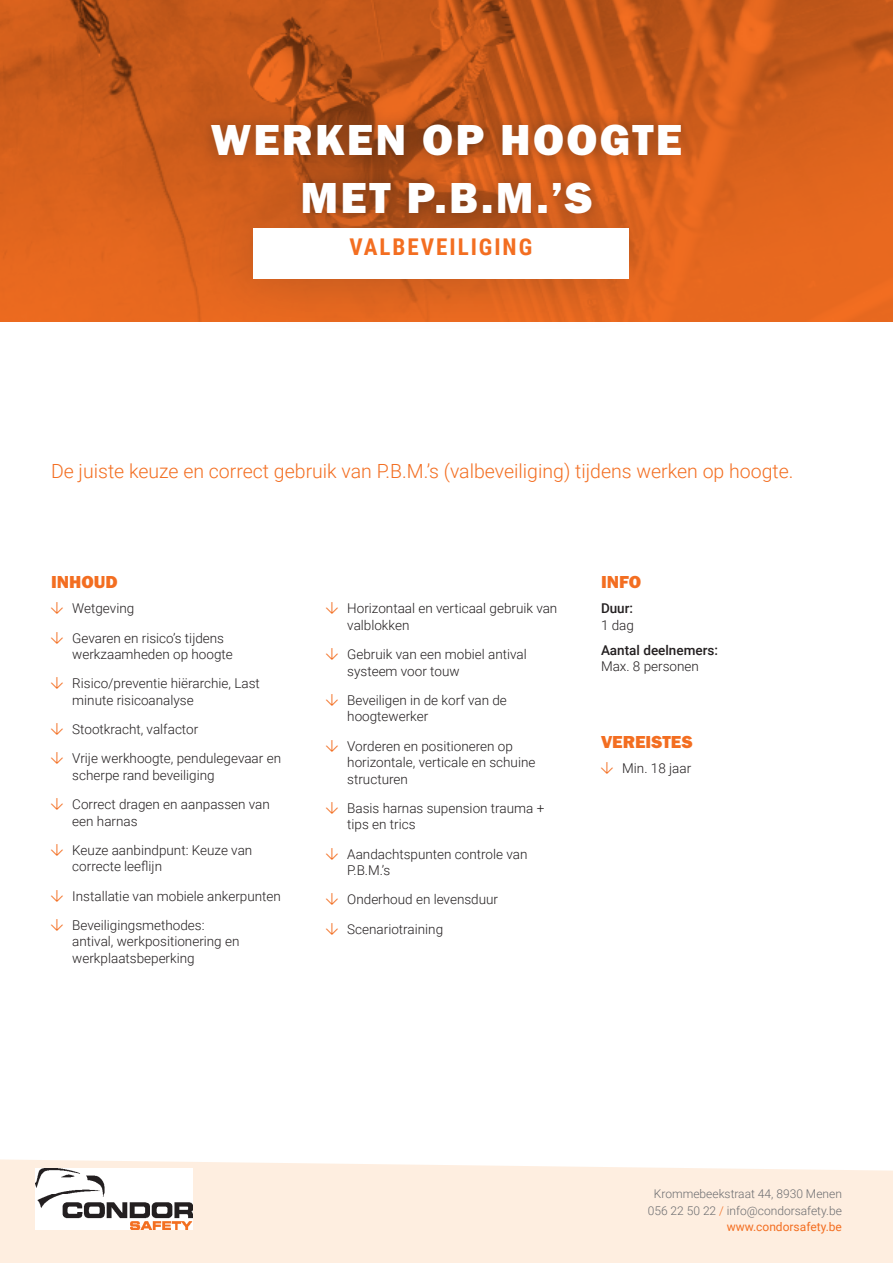
<style>
.page{position:relative;width:893px;height:1263px;background:#fff}
.page>*{position:absolute;margin:0;border:0;box-sizing:border-box;transform-origin:0 0}
.t1{font:45px/58.5px "Franklin Gothic URW Hea";letter-spacing:.05em;color:#fff;text-align:center}
.t2{font:700 23.1px "Roboto Condensed";letter-spacing:.085em;color:#f36e21}
.txt{font:300 19.5px "Roboto";color:#f36e21}
.titel{font:18px "Franklin Gothic URW Hea";color:#f36e21}
.t3{font:300 13.5px/16.5px "Roboto";color:#231f20}
.txt-2{font:500 13.5px/16.5px "Roboto";color:#231f20}
.t4{font:300 12px/16.5px "Roboto";color:#6c6d70;text-align:right}
.s1{font-weight:300}
.s2{color:#f36e21}
.s3{font-weight:400;color:#f36e21}
</style>
<div class="page">
<svg style="left:0;top:1159px;width:893px;height:104px;background:#fdeee1"></svg>
<img style="left:35px;top:1168px;width:157px;height:61px">
<svg style="left:0;top:0;width:893px;height:322px;background:#d15e1b"></svg>
<div style="left:197px;top:171px;width:488px;height:165px;background:#231f20;opacity:.25"></div>
<div style="left:253px;top:228px;width:375px;height:51px;background:#fff"></div>
<div style="left:198px;top:110px;width:497px;height:118px;background:#231f20;opacity:.35"></div>
<p class="t1" style="left:211px;top:109px;width:473px">WERKEN OP HOOGTE<br>MET P.B.M.’S</p>
<p class="t2" style="left:349px;top:231px;width:184px">VALBEVEILIGING</p>
<p class="txt" style="left:51px;top:457px;width:744px">De juiste keuze en correct gebruik van P.B.M.’s (valbeveiliging) tijdens werken op hoogte.</p>
<p class="titel" style="left:51px;top:571px;width:68px">INHOUD</p>
<p class="t3" style="left:72px;top:600px;width:64px">Wetgeving</p>
<p class="t3" style="left:72px;top:629px;width:162px">Gevaren en risico’s tijdens werkzaamheden op hoogte</p>
<p class="t3" style="left:72px;top:675px;width:189px">Risico/preventie hiërarchie, Last minute risicoanalyse</p>
<p class="t3" style="left:72px;top:720px;width:127px">Stootkracht, valfactor</p>
<p class="t3" style="left:72px;top:750px;width:210px">Vrije werkhoogte, pendulegevaar en scherpe rand beveiliging</p>
<p class="t3" style="left:72px;top:796px;width:199px">Correct dragen en aanpassen van een harnas</p>
<p class="t3" style="left:72px;top:841px;width:182px">Keuze aanbindpunt: Keuze van correcte leeflijn</p>
<p class="t3" style="left:72px;top:887px;width:210px">Installatie van mobiele ankerpunten</p>
<p class="t3" style="left:72px;top:916px;width:169px">Beveiligingsmethodes: antival, werkpositionering en werkplaatsbeperking</p>
<p class="t3" style="left:347px;top:600px;width:212px">Horizontaal en verticaal gebruik van valblokken</p>
<p class="t3" style="left:347px;top:645px;width:181px">Gebruik van een mobiel antival systeem voor touw</p>
<p class="t3" style="left:347px;top:691px;width:161px">Beveiligen in de korf van de hoogtewerker</p>
<p class="t3" style="left:347px;top:737px;width:190px">Vorderen en positioneren op horizontale, verticale en schuine structuren</p>
<p class="t3" style="left:347px;top:799px;width:199px">Basis harnas supension trauma + tips en trics</p>
<p class="t3" style="left:347px;top:845px;width:182px">Aandachtspunten controle van<br>P.B.M.’s</p>
<p class="t3" style="left:347px;top:891px;width:152px">Onderhoud en levensduur</p>
<p class="t3" style="left:347px;top:920px;width:97px">Scenariotraining</p>
<p class="titel" style="left:601px;top:571px;width:42px">INFO</p>
<p class="txt-2" style="left:601px;top:600px;width:34px">Duur:<br><span class="s1">1 dag</span></p>
<p class="txt-2" style="left:601px;top:641px;width:119px">Aantal deelnemers:<br><span class="s1">Max. 8 personen</span></p>
<p class="titel" style="left:601px;top:731px;width:93px">VEREISTES</p>
<p class="t3" style="left:622px;top:760px;width:70px">Min. 18 jaar</p>
<p class="t4" style="left:648px;top:1185px;width:196px">Krommebeekstraat 44, 8930 Menen<br>056 22 50 22 <span class="s2">/</span> info@condorsafety.be <span class="s3">www.condorsafety.be</span></p>
</div>
